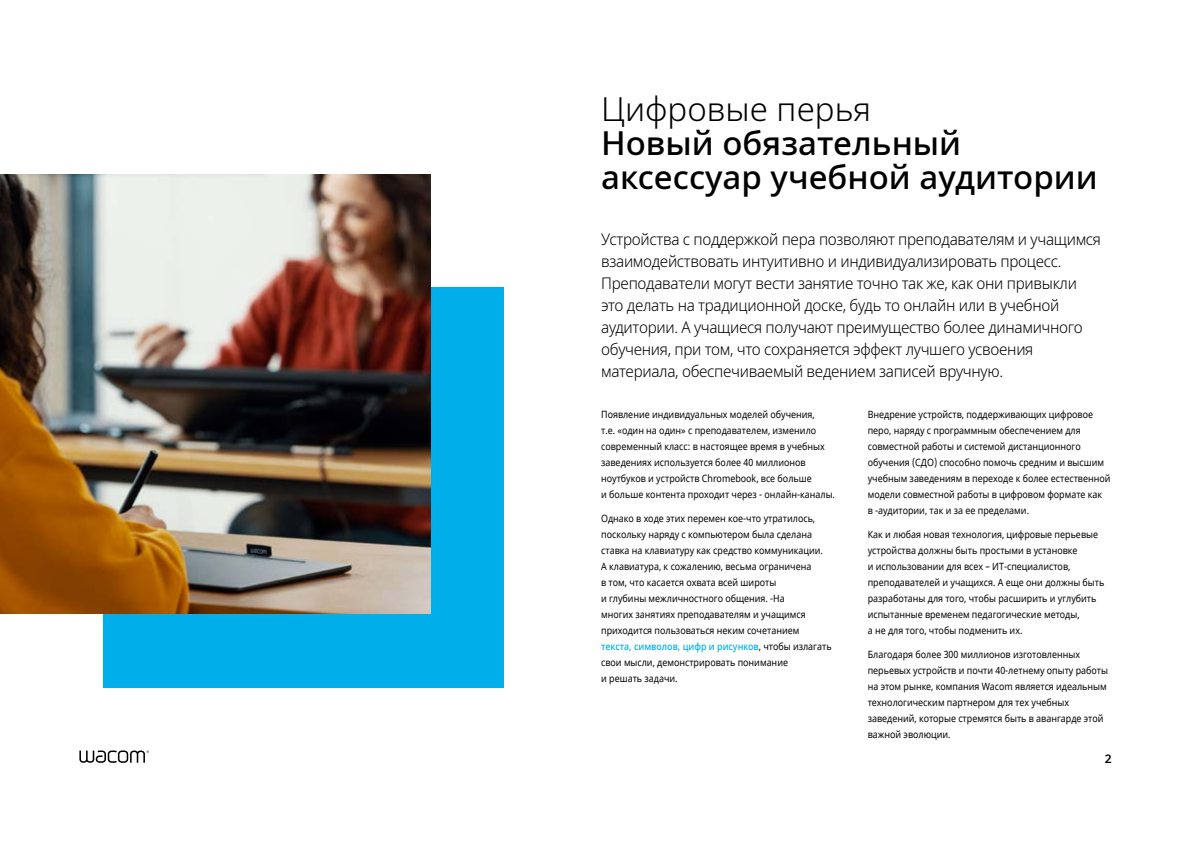
<style>
.page{position:relative;width:1191px;height:842px;background:#fff}
.page>*{position:absolute;margin:0;border:0;box-sizing:border-box;transform-origin:0 0}
.t1{font:500 33px/34px "Noto Sans";color:#000}
.t2{font:300 33px "Noto Sans";color:#000}
.t3{font:300 16px/22px "Noto Sans";letter-spacing:-.02em;color:#000;scale:.95 1}
.t4{font:600 12px "Noto Sans";color:#000}
.t5{font:10px/16px "Noto Sans";color:#000;scale:.89 1}
.s1{font-weight:500;color:#00aeea}
</style>
<div class="page">
<svg style="left:79px;top:750px;width:70px;height:13px"></svg>
<div style="left:103px;top:287px;width:401px;height:400px;background:#00aeea"></div>
<img style="left:0;top:175px;width:431px;height:438px">
<h1 class="t2" style="left:601px;top:85px;width:272px">Цифровые перья</h1>
<h1 class="t1" style="left:601px;top:126px;width:498px">Новый обязательный аксессуар учебной аудитории</h1>
<p class="t3" style="left:601px;top:228px;width:527px">Устройства с поддержкой пера позволяют преподавателям и учащимся взаимодействовать интуитивно и индивидуализировать процесс.<br>Преподаватели могут вести занятие точно так же, как они привыкли это делать на традиционной доске, будь то онлайн или в учебной аудитории. А учащиеся получают преимущество более динамичного обучения, при том, что сохраняется эффект лучшего усвоения материала, обеспечиваемый ведением записей вручную.</p>
<p class="t5" style="left:601px;top:407px;width:264px">Появление индивидуальных моделей обучения,<br>т.е. «один на один» с преподавателем, изменило современный класс: в настоящее время в учебных заведениях используется более 40 миллионов ноутбуков и устройств Chromebook, все больше<br>и больше контента проходит через - онлайн-каналы.</p>
<p class="t5" style="left:601px;top:511px;width:260px">Однако в ходе этих перемен кое-что утратилось, поскольку наряду с компьютером была сделана ставка на клавиатуру как средство коммуникации.<br>А клавиатура, к сожалению, весьма ограничена<br>в том, что касается охвата всей широты<br>и глубины межличностного общения. -На<br>многих занятиях преподавателям и учащимся приходится пользоваться неким сочетанием <span class="s1">текста, символов, цифр и рисунков</span>, чтобы излагать свои мысли, демонстрировать понимание<br>и решать задачи.</p>
<p class="t5" style="left:867px;top:407px;width:274px">Внедрение устройств, поддерживающих цифровое перо, наряду с программным обеспечением для совместной работы и системой дистанционного обучения (СДО) способно помочь средним и высшим учебным заведениям в переходе к более естественной модели совместной работы в цифровом формате как<br>в -аудитории, так и за ее пределами.</p>
<p class="t5" style="left:867px;top:527px;width:267px">Как и любая новая технология, цифровые перьевые устройства должны быть простыми в установке<br>и использовании для всех – ИТ-специалистов, преподавателей и учащихся. А еще они должны быть разработаны для того, чтобы расширить и углубить испытанные временем педагогические методы,<br>а не для того, чтобы подменить их.</p>
<p class="t5" style="left:867px;top:647px;width:272px">Благодаря более 300 миллионов изготовленных перьевых устройств и почти 40-летнему опыту работы на этом рынке, компания Wacom является идеальным технологическим партнером для тех учебных заведений, которые стремятся быть в авангарде этой важной эволюции.</p>
<p class="t4" style="left:1104px;top:750px;width:8px">2</p>
</div>
